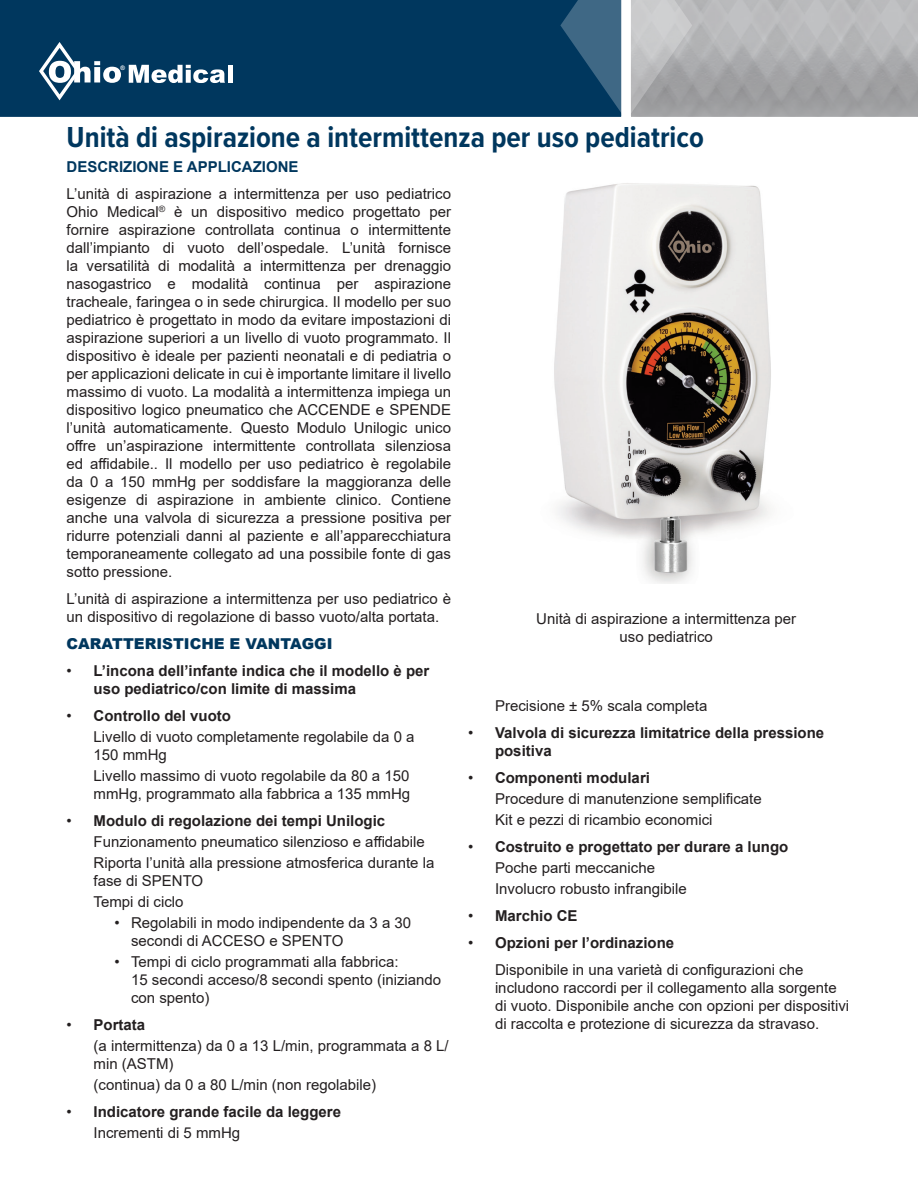
<style>
.page{position:relative;width:918px;height:1188px;background:#fff}
.page>*{position:absolute;margin:0;border:0;box-sizing:border-box;transform-origin:0 0}
.Title_Header{font:700 30px "Proxima Nova Cond";color:#00375e}
.t1{font:15px/18px "Arial";color:#231f20}
.t2{font:700 15px/18px "Arial";color:#231f20}
.t3{font:700 15px "Arial";color:#00375e}
.t4{font:900 15px "Arial";color:#00375e}
.t5{font:700 6.15px "Arial";color:#fff}
.s1{font-weight:400}
</style>
<div class="page">
<div style="left:0;top:0;width:560px;height:117px;background:#00375e"></div>
<svg style="left:560px;top:0;width:358px;height:117px;background:#99a1a9"></svg>
<svg style="left:129px;top:65px;width:96px;height:18px"></svg>
<div style="left:228px;top:65px;width:5px;height:18px;background:#fff"></div>
<svg style="left:39px;top:42px;width:82px;height:58px"></svg>
<img style="left:554px;top:183px;width:217px;height:401px">
<p class="t5" style="left:121px;top:64px;width:6px">®</p>
<p class="Title_Header" style="left:67px;top:115px;width:639px">Unità di aspirazione a intermittenza per uso pediatrico</p>
<p class="t3" style="left:67px;top:156px;width:233px">DESCRIZIONE E APPLICAZIONE</p>
<p class="t1" style="left:67px;top:184px;width:386px;text-align:justify">L’unità di aspirazione a intermittenza per uso pediatrico Ohio Medical<sup>®</sup> è un dispositivo medico progettato per fornire aspirazione controllata continua o intermittente dall’impianto di vuoto dell’ospedale. L’unità fornisce la versatilità di modalità a intermittenza per drenaggio nasogastrico e modalità continua per aspirazione tracheale, faringea o in sede chirurgica. Il modello per suo pediatrico è progettato in modo da evitare impostazioni di aspirazione superiori a un livello di vuoto programmato. Il dispositivo è ideale per pazienti neonatali e di pediatria o per applicazioni delicate in cui è importante limitare il livello massimo di vuoto. La modalità a intermittenza impiega un dispositivo logico pneumatico che ACCENDE e SPENDE l’unità automaticamente. Questo Modulo Unilogic unico offre un’aspirazione intermittente controllata silenziosa ed affidabile.. Il modello per uso pediatrico è regolabile da 0 a 150 mmHg per soddisfare la maggioranza delle esigenze di aspirazione in ambiente clinico. Contiene anche una valvola di sicurezza a pressione positiva per ridurre potenziali danni al paziente e all’apparecchiatura temporaneamente collegato ad una possibile fonte di gas sotto pressione.</p>
<p class="t1" style="left:67px;top:589px;width:386px">L’unità di aspirazione a intermittenza per uso pediatrico è un dispositivo di regolazione di basso vuoto/alta portata.</p>
<p class="t4" style="left:67px;top:632px;width:267px">CARATTERISTICHE E VANTAGGI</p>
<p class="t2" style="left:94px;top:661px;width:337px;text-indent:-27px"><span class="s1">•</span> L’incona dell’infante indica che il modello è per uso pediatrico/con limite di massima</p>
<p class="t2" style="left:67px;top:706px;width:166px"><span class="s1">•</span> Controllo del vuoto</p>
<p class="t1" style="left:94px;top:727px;width:322px">Livello di vuoto completamente regolabile da 0 a<br>150 mmHg</p>
<p class="t1" style="left:94px;top:766px;width:318px">Livello massimo di vuoto regolabile da 80 a 150 mmHg, programmato alla fabbrica a 135 mmHg</p>
<p class="t2" style="left:67px;top:811px;width:320px"><span class="s1">•</span> Modulo di regolazione dei tempi Unilogic</p>
<p class="t1" style="left:94px;top:832px;width:333px">Funzionamento pneumatico silenzioso e affidabile</p>
<p class="t1" style="left:94px;top:853px;width:342px">Riporta l’unità alla pressione atmosferica durante la fase di SPENTO</p>
<p class="t1" style="left:94px;top:892px;width:92px">Tempi di ciclo</p>
<p class="t1" style="left:131px;top:913px;width:282px;text-indent:-16px">• Regolabili in modo indipendente da 3 a 30 secondi di ACCESO e SPENTO</p>
<p class="t1" style="left:131px;top:952px;width:312px;text-indent:-16px">• Tempi di ciclo programmati alla fabbrica:<br>15 secondi acceso/8 secondi spento (iniziando con spento)</p>
<p class="t2" style="left:67px;top:1015px;width:80px"><span class="s1">•</span> Portata</p>
<p class="t1" style="left:94px;top:1036px;width:357px">(a intermittenza) da 0 a 13 L/min, programmata a 8 L/ min (ASTM)</p>
<p class="t1" style="left:94px;top:1075px;width:284px">(continua) da 0 a 80 L/min (non regolabile)</p>
<p class="t2" style="left:67px;top:1102px;width:276px"><span class="s1">•</span> Indicatore grande facile da leggere</p>
<p class="t1" style="left:94px;top:1123px;width:148px">Incrementi di 5 mmHg</p>
<p class="t1" style="left:536px;top:610px;width:262px">Unità di aspirazione a intermittenza per</p>
<p class="t1" style="left:620px;top:628px;width:95px">uso pediatrico</p>
<p class="t1" style="left:495px;top:696px;width:214px">Precisione ± 5% scala completa</p>
<p class="t2" style="left:495px;top:724px;width:331px;text-indent:-27px"><span class="s1">•</span> Valvola di sicurezza limitatrice della pressione positiva</p>
<p class="t2" style="left:468px;top:769px;width:184px"><span class="s1">•</span> Componenti modulari</p>
<p class="t1" style="left:495px;top:789px;width:268px">Procedure di manutenzione semplificate</p>
<p class="t1" style="left:495px;top:810px;width:219px">Kit e pezzi di ricambio economici</p>
<p class="t2" style="left:468px;top:838px;width:322px"><span class="s1">•</span> Costruito e progettato per durare a lungo</p>
<p class="t1" style="left:495px;top:858px;width:162px">Poche parti meccaniche</p>
<p class="t1" style="left:495px;top:879px;width:193px">Involucro robusto infrangibile</p>
<p class="t2" style="left:468px;top:907px;width:111px"><span class="s1">•</span> Marchio CE</p>
<p class="t2" style="left:468px;top:934px;width:208px"><span class="s1">•</span> Opzioni per l’ordinazione</p>
<p class="t1" style="left:495px;top:960px;width:356px">Disponibile in una varietà di configurazioni che includono raccordi per il collegamento alla sorgente di vuoto. Disponibile anche con opzioni per dispositivi di raccolta e protezione di sicurezza da stravaso.</p>
</div>
